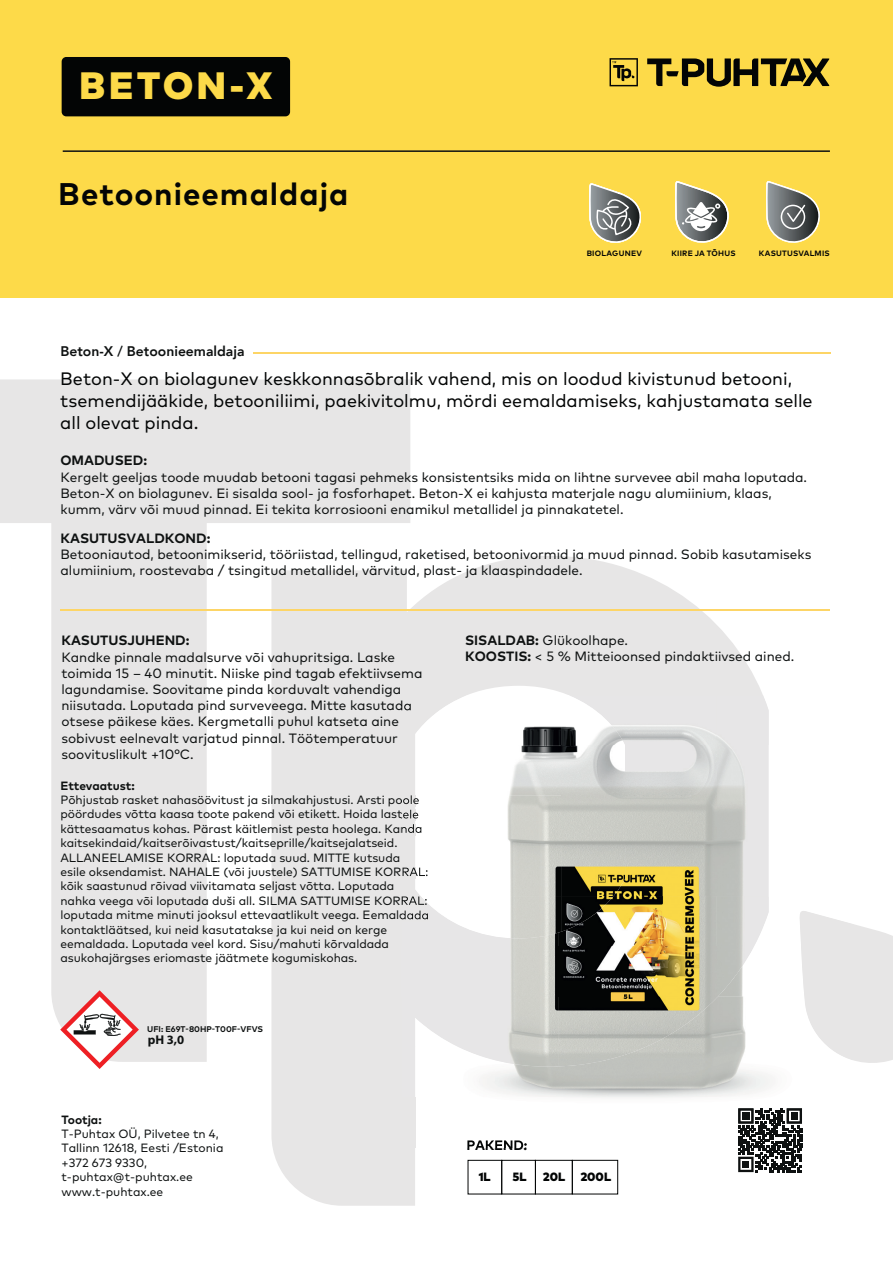
<style>
.page{position:relative;width:893px;height:1263px;background:#fff}
.page>*{position:absolute;margin:0;border:0;box-sizing:border-box;transform-origin:0 0}
.t1{font:900 38.1px "FF Mark Pro";letter-spacing:.1em;color:#fdda49}
.t2{font:700 31.35px "FF Mark Pro";letter-spacing:.03em;color:#030505}
.t3{font:18px/21.6px "FF Mark Pro";color:#030505}
.t4{font:800 13.95px "Avenir";color:#0e1111}
.t5{font:13.5px/16.2px "FF Mark Pro";color:#0e1111}
.t6{font:700 13.5px "FF Mark Pro";color:#0e1111}
.t7{font:700 13.5px "FF Mark Pro";letter-spacing:-.015em;color:#030505}
.t8{font:700 12.75px "Myriad Pro";color:#0e1111}
.t9{font:12px/14.4px "FF Mark Pro";letter-spacing:-.005em;color:#0e1111}
.t10{font:700 12px "FF Mark Pro";letter-spacing:-.005em;color:#0e1111}
.t11{font:900 12px "FF Mark Pro";color:#030505}
.t12{font:700 8.25px "FF Mark Pro";color:#0e1111}
.t13{font:700 7.8px "FF Mark Pro";letter-spacing:.03em;color:#030505}
.s1{font-weight:700}
</style>
<div class="page">
<div style="left:853px;top:924px;width:40px;height:139px;background:#e7e6e6"></div>
<svg style="left:0;top:379px;width:410px;height:683px;fill:#e7e6e6"></svg>
<svg style="left:271px;top:556px;width:492px;height:650px;fill:#e7e6e6"></svg>
<hr style="left:253px;top:352px;width:577px;height:2px;background:#fdd566">
<hr style="left:60px;top:609px;width:770px;height:2px;background:#fdd566">
<div style="left:0;top:0;width:893px;height:298px;background:#fdda49"></div>
<hr style="left:63px;top:150px;width:767px;height:2px;background:#0e1111">
<div style="left:62px;top:57px;width:228px;height:59px;background:#030505;border-radius:5px"></div>
<svg style="left:609px;top:58px;width:29px;height:28px"></svg>
<svg style="left:647px;top:58px;width:182px;height:29px"></svg>
<svg style="left:60px;top:990px;width:79px;height:79px"></svg>
<div style="left:734px;top:1104px;width:72px;height:72px;background:#fff;border-radius:4px"></div>
<img style="left:467px;top:695px;width:102px;height:50px">
<img style="left:421px;top:745px;width:295px;height:101px">
<img style="left:421px;top:846px;width:192px;height:50px">
<img style="left:415px;top:1097px;width:49px;height:50px">
<img style="left:716px;top:998px;width:47px;height:49px">
<img style="left:464px;top:1066px;width:146px;height:81px">
<img style="left:610px;top:1047px;width:163px;height:100px">
<img style="left:800px;top:911px;width:53px;height:149px">
<img style="left:401px;top:695px;width:66px;height:50px">
<img style="left:569px;top:695px;width:147px;height:50px">
<img style="left:716px;top:695px;width:53px;height:151px">
<img style="left:401px;top:745px;width:20px;height:151px">
<img style="left:613px;top:846px;width:156px;height:50px">
<img style="left:401px;top:896px;width:315px;height:151px">
<img style="left:716px;top:896px;width:53px;height:102px">
<img style="left:401px;top:1047px;width:158px;height:50px">
<img style="left:559px;top:1047px;width:87px;height:19px">
<img style="left:401px;top:1097px;width:14px;height:50px">
<svg style="left:401px;top:695px;width:11px;height:18px"></svg>
<img style="left:467px;top:1140px;width:60px;height:7px">
<img style="left:401px;top:795px;width:14px;height:11px">
<img style="left:401px;top:810px;width:14px;height:11px">
<svg style="left:415px;top:795px;width:7px;height:40px"></svg>
<img style="left:401px;top:824px;width:14px;height:11px">
<svg style="left:415px;top:867px;width:13px;height:11px"></svg>
<img style="left:401px;top:867px;width:14px;height:11px">
<img style="left:401px;top:896px;width:26px;height:11px">
<img style="left:401px;top:910px;width:28px;height:12px">
<img style="left:734px;top:1104px;width:69px;height:43px">
<svg style="left:738px;top:1108px;width:64px;height:64px"></svg>
<div style="left:468px;top:1160px;width:34px;height:34px;border:1px solid #030505"></div>
<div style="left:501px;top:1160px;width:35px;height:34px;border:1px solid #030505"></div>
<div style="left:535px;top:1160px;width:38px;height:34px;border:1px solid #030505"></div>
<div style="left:572px;top:1160px;width:46px;height:34px;border:1px solid #030505"></div>
<svg style="left:675px;top:181px;width:54px;height:62px"></svg>
<svg style="left:589px;top:183px;width:52px;height:60px"></svg>
<svg style="left:766px;top:181px;width:54px;height:62px"></svg>
<h1 class="t1" style="left:80px;top:56px;width:194px">BETON-X</h1>
<h2 class="t2" style="left:58px;top:171px;width:292px">Betoonieemaldaja</h2>
<p class="t4" style="left:60px;top:341px;width:186px">Beton-X / Betoonieemaldaja</p>
<p class="t13" style="left:587px;top:247px;width:57px">BIOLAGUNEV</p>
<p class="t13" style="left:671px;top:247px;width:66px">KIIRE JA TÕHUS</p>
<p class="t13" style="left:759px;top:247px;width:73px">KASUTUSVALMIS</p>
<h3 class="t3" style="left:60px;top:367px;width:754px">Beton-X on biolagunev keskkonnasõbralik vahend, mis on loodud kivistunud betooni, tsemendijääkide, betooniliimi, paekivitolmu, mördi eemaldamiseks, kahjustamata selle all olevat pinda.</h3>
<p class="t6" style="left:60px;top:450px;width:88px">OMADUSED:</p>
<p class="t5" style="left:60px;top:468px;width:748px">Kergelt geeljas toode muudab betooni tagasi pehmeks konsistentsiks mida on lihtne survevee abil maha loputada.<br>Beton-X on biolagunev. Ei sisalda sool- ja fosforhapet. Beton-X ei kahjusta materjale nagu alumiinium, klaas, kumm, värv või muud pinnad. Ei tekita korrosiooni enamikul metallidel ja pinnakatetel.</p>
<p class="t6" style="left:60px;top:528px;width:151px">KASUTUSVALDKOND:</p>
<p class="t5" style="left:60px;top:545px;width:752px">Betooniautod, betoonimikserid, tööriistad, tellingud, raketised, betoonivormid ja muud pinnad. Sobib kasutamiseks alumiinium, roostevaba / tsingitud metallidel, värvitud, plast- ja klaaspindadele.</p>
<p class="t6" style="left:61px;top:630px;width:130px">KASUTUSJUHEND:</p>
<p class="t5" style="left:61px;top:648px;width:363px">Kandke pinnale madalsurve või vahupritsiga. Laske toimida 15 – 40 minutit. Niiske pind tagab efektiivsema lagundamise. Soovitame pinda korduvalt vahendiga niisutada. Loputada pind surveveega. Mitte kasutada otsese päikese käes. Kergmetalli puhul katseta aine sobivust eelnevalt varjatud pinnal. Töötemperatuur soovituslikult +10°C.</p>
<p class="t10" style="left:60px;top:776px;width:76px">Ettevaatust:</p>
<p class="t9" style="left:60px;top:792px;width:370px">Põhjustab rasket nahasöövitust ja silmakahjustusi. Arsti poole pöördudes võtta kaasa toote pakend või etikett. Hoida lastele kättesaamatus kohas. Pärast käitlemist pesta hoolega. Kanda kaitsekindaid/kaitserõivastust/kaitseprille/kaitsejalatseid.<br>ALLANEELAMISE KORRAL: loputada suud. MITTE kutsuda<br>esile oksendamist. NAHALE (või juustele) SATTUMISE KORRAL: kõik saastunud rõivad viivitamata seljast võtta. Loputada nahka veega või loputada duši all. SILMA SATTUMISE KORRAL: loputada mitme minuti jooksul ettevaatlikult veega. Eemaldada kontaktläätsed, kui neid kasutatakse ja kui neid on kerge eemaldada. Loputada veel kord. Sisu/mahuti kõrvaldada asukohajärgses eriomaste jäätmete kogumiskohas.</p>
<p class="t12" style="left:147px;top:1022px;width:117px">UFI: E69T-80HP-T00F-VFVS</p>
<p class="t8" style="left:148px;top:1031px;width:38px">pH 3,0</p>
<p class="t10" style="left:62px;top:1110px;width:42px">Tootja:</p>
<p class="t9" style="left:62px;top:1126px;width:163px">T-Puhtax OÜ, Pilvetee tn 4,<br>Tallinn 12618, Eesti /Estonia +372 673 9330, t-puhtax@t-puhtax.ee www.t-puhtax.ee</p>
<p class="t5" style="left:465px;top:631px;width:331px"><span class="s1">SISALDAB:</span> Glükoolhape.<br><span class="s1">KOOSTIS:</span> &lt; 5 % Mitteioonsed pindaktiivsed ained.</p>
<p class="t7" style="left:466px;top:1135px;width:62px">PAKEND:</p>
<p class="t11" style="left:479px;top:1168px;width:13px">1L</p>
<p class="t11" style="left:512px;top:1168px;width:16px">5L</p>
<p class="t11" style="left:543px;top:1168px;width:24px">20L</p>
<p class="t11" style="left:580px;top:1168px;width:32px">200L</p>
</div>
